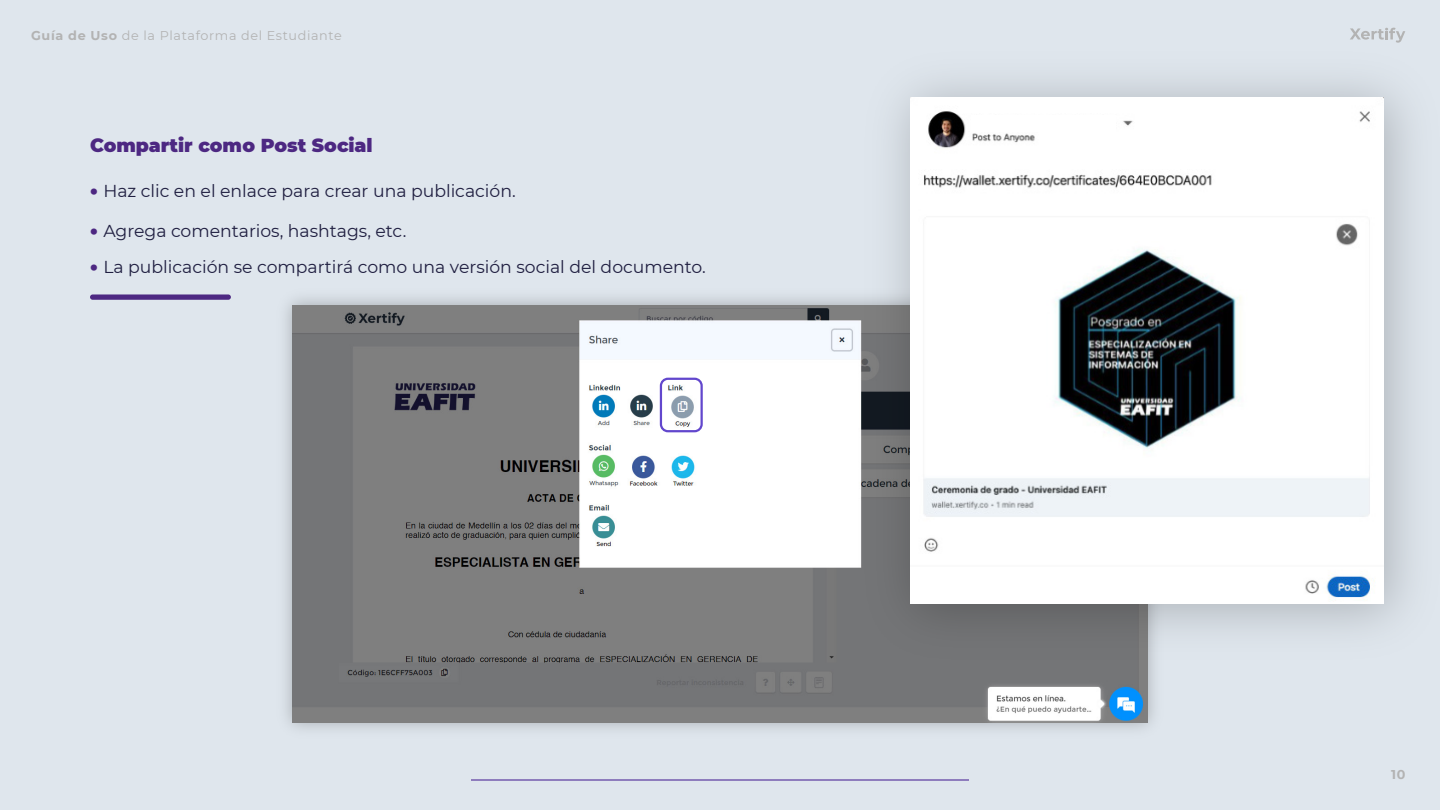
<style>
.page{position:relative;width:1440px;height:810px;background:#dfe6ed}
.page>*{position:absolute;margin:0;border:0;box-sizing:border-box;transform-origin:0 0}
.t1{font:900 18.75px "Montserrat";color:#4d2882}
.t2{font:17.25px "Montserrat";color:#201f41}
.t3{font:12.75px "Montserrat";letter-spacing:.05em;color:#b3b3b3}
.t4{font:700 12.75px "Montserrat";color:#b3b3b3}
.s1{font-weight:700}
.s2{font-weight:900;font-size:18.75px;color:#4d2882}
</style>
<div class="page">
<svg style="left:1350px;top:28px;width:55px;height:6px"></svg>
<hr style="left:471px;top:779px;width:498px;height:2px;background:#8e7dbd">
<img style="left:285px;top:297px;width:870px;height:433px">
<img style="left:293px;top:306px;width:854px;height:416px">
<div style="left:90px;top:294px;width:141px;height:6px;background:#4d2882;border-radius:3px"></div>
<div style="left:660px;top:378px;width:43px;height:54px;border:2px solid #6247cd;border-radius:7px"></div>
<div style="left:471px;top:595px;width:219px;height:17px;background:#7f7f7f"></div>
<div style="left:609px;top:624px;width:160px;height:17px;background:#7f7f7f"></div>
<img style="left:848px;top:34px;width:561px;height:642px">
<img style="left:911px;top:97px;width:472px;height:507px">
<div style="left:971px;top:115px;width:145px;height:17px;background:#fff"></div>
<p class="t3" style="left:31px;top:26px;width:312px"><span class="s1">Guía de Uso</span> de la Plataforma del Estudiante</p>
<p class="t1" style="left:90px;top:131px;width:284px">Compartir como Post Social</p>
<p class="t2" style="left:90px;top:179px;width:427px"><span class="s2">•</span> Haz clic en el enlace para crear una publicación.</p>
<p class="t2" style="left:90px;top:219px;width:318px"><span class="s2">•</span> Agrega comentarios, hashtags, etc.</p>
<p class="t2" style="left:90px;top:255px;width:617px"><span class="s2">•</span> La publicación se compartirá como una versión social del documento.</p>
<p class="t4" style="left:1391px;top:766px;width:16px">10</p>
</div>
